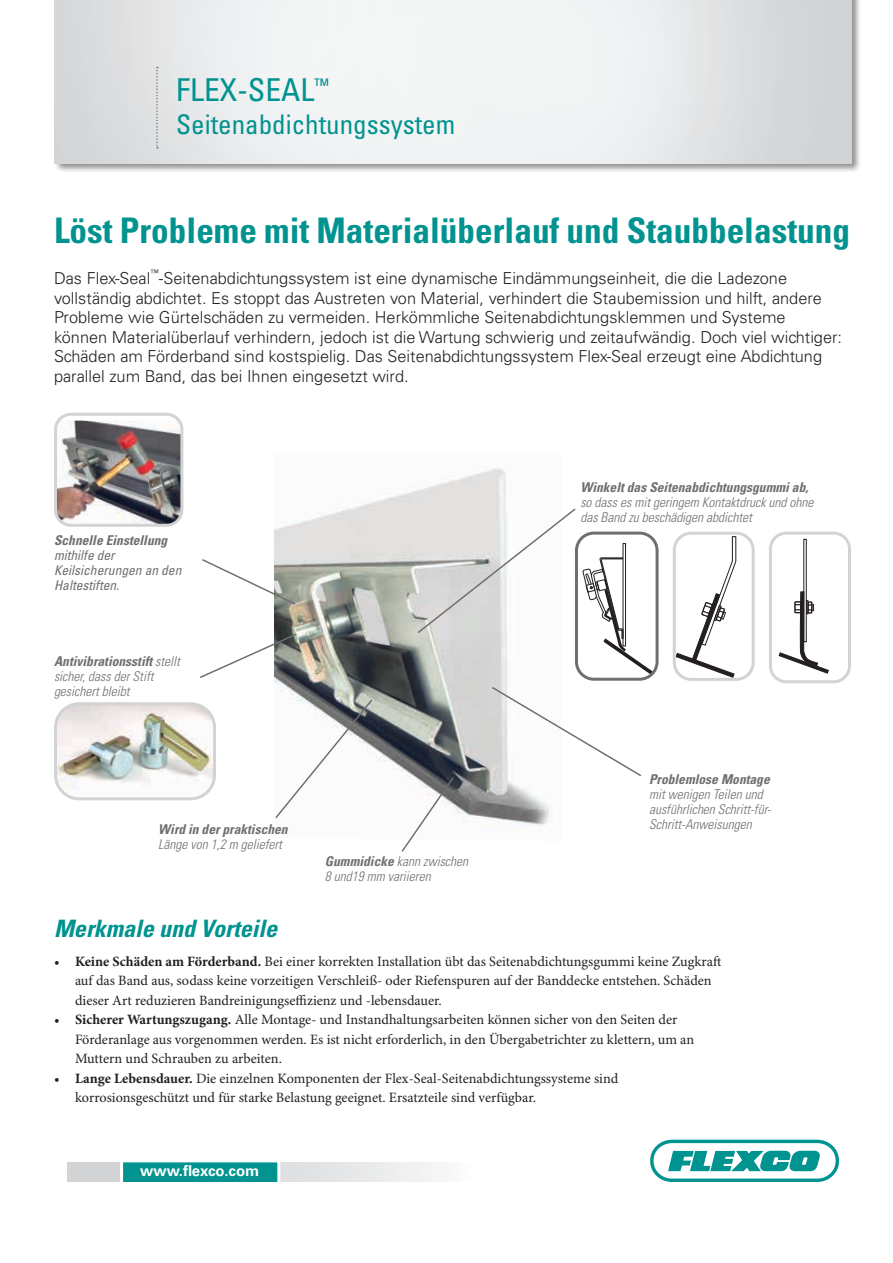
<style>
.page{position:relative;width:893px;height:1263px;background:#fff}
.page>*{position:absolute;margin:0;border:0;box-sizing:border-box;transform-origin:0 0}
.t1{font:700 condensed 35.25px "Univers LT Std";color:#009390}
.t2{font:condensed 31.5px "Univers LT Std";color:#009390}
.t3{font:condensed 27px "Univers LT Std";color:#009390}
.t4{font:italic 700 condensed 24px "Univers LT Std";color:#009390}
.t5{font:300 16.5px/19.5px "Univers LT Std";color:#231f20}
.t6{font:700 15.6px "Univers LT Std";color:#fff}
.t7{font:700 15px "Univers LT Std";color:#fff}
.t8{font:14.25px/19.5px "Minion Pro";color:#231f20}
.t9{font:italic 300 condensed 13.5px/15px "Univers LT Std";color:#6d6f71}
.t10{font:italic 700 condensed 13.5px "Univers LT Std";color:#6d6f71}
.t11{font:italic condensed 13.5px/15px "Univers LT Std";color:#6d6f71}
.t12{font:300 9.15px "Univers LT Std";color:#231f20}
.s1{font-weight:700}
</style>
<div class="page">
<div style="left:54px;top:0;width:808px;height:174px;background:#231f20;opacity:.5"></div>
<img style="left:55px;top:0;width:796px;height:164px">
<svg style="left:650px;top:1140px;width:189px;height:42px"></svg>
<svg style="left:68px;top:1162px;width:368px;height:20px"></svg>
<div style="left:120px;top:1159px;width:160px;height:26px;background:#009390;border:3px solid #fff"></div>
<svg style="left:156px;top:67px;width:2px;height:82px"></svg>
<img style="left:274px;top:468px;width:275px;height:363px">
<img style="left:58px;top:421px;width:124px;height:102px">
<div style="left:54px;top:413px;width:129px;height:114px;border:3px solid #d1d3d4;border-radius:15px"></div>
<div style="left:575px;top:532px;width:84px;height:149px;border:3px solid #6d6f71;border-radius:17px"></div>
<div style="left:803px;top:539px;width:4px;height:103px;border:1px solid #231f20"></div>
<svg style="left:779px;top:592px;width:49px;height:82px"></svg>
<div style="left:769px;top:532px;width:82px;height:151px;border:3px solid #d1d3d4;border-radius:16px"></div>
<svg style="left:677px;top:536px;width:59px;height:141px"></svg>
<div style="left:673px;top:532px;width:82px;height:149px;border:3px solid #d1d3d4;border-radius:17px"></div>
<img style="left:58px;top:706px;width:154px;height:90px">
<div style="left:54px;top:702px;width:162px;height:98px;border:3px solid #d1d3d4;border-radius:24px"></div>
<svg style="left:416px;top:507px;width:241px;height:171px"></svg>
<svg style="left:202px;top:558px;width:95px;height:48px"></svg>
<svg style="left:200px;top:632px;width:98px;height:47px"></svg>
<svg style="left:400px;top:776px;width:55px;height:76px"></svg>
<svg style="left:490px;top:685px;width:152px;height:93px"></svg>
<svg style="left:274px;top:698px;width:100px;height:122px"></svg>
<h2 class="t2" style="left:176px;top:70px;width:154px">FLEX-SEAL<sup>™</sup></h2>
<h3 class="t3" style="left:176px;top:108px;width:280px">Seitenabdichtungssystem</h3>
<h1 class="t1" style="left:54px;top:208px;width:797px">Löst Probleme mit Materialüberlauf und Staubbelastung</h1>
<p class="t5" style="left:54px;top:269px;width:98px">Das Flex-Seal</p>
<p class="t12" style="left:150px;top:267px;width:10px">™</p>
<p class="t5" style="left:54px;top:269px;width:790px;text-indent:105px">-Seitenabdichtungssystem ist eine dynamische Eindämmungseinheit, die die Ladezone vollständig abdichtet. Es stoppt das Austreten von Material, verhindert die Staubemission und hilft, andere Probleme wie Gürtelschäden zu vermeiden. Herkömmliche Seitenabdichtungsklemmen und Systeme können Materialüberlauf verhindern, jedoch ist die Wartung schwierig und zeitaufwändig. Doch viel wichtiger:<br>Schäden am Förderband sind kostspielig. Das Seitenabdichtungssystem Flex-Seal erzeugt eine Abdichtung parallel zum Band, das bei Ihnen eingesetzt wird.</p>
<p class="t10" style="left:54px;top:532px;width:115px">Schnelle Einstellung</p>
<p class="t11" style="left:54px;top:547px;width:129px">mithilfe der<br>Keilsicherungen an den<br>Haltestiften.</p>
<p class="t9" style="left:54px;top:653px;width:127px"><span class="s1">Antivibrationsstift</span> stellt sicher, dass der Stift gesichert bleibt</p>
<p class="t10" style="left:158px;top:821px;width:131px">Wird in der praktischen</p>
<p class="t9" style="left:158px;top:837px;width:125px">Länge von 1,2 m geliefert</p>
<p class="t9" style="left:325px;top:854px;width:145px"><span class="s1">Gummidicke</span> kann zwischen<br>8 und19 mm variieren</p>
<p class="t10" style="left:580px;top:479px;width:230px">Winkelt das Seitenabdichtungsgummi ab,</p>
<p class="t9" style="left:580px;top:495px;width:235px">so dass es mit geringem Kontaktdruck und ohne das Band zu beschädigen abdichtet</p>
<p class="t10" style="left:649px;top:771px;width:122px">Problemlose Montage</p>
<p class="t9" style="left:649px;top:787px;width:124px">mit wenigen Teilen und ausführlichen Schritt-für-<br>Schritt-Anweisungen</p>
<h3 class="t4" style="left:54px;top:913px;width:225px">Merkmale und Vorteile</h3>
<p class="t8" style="left:75px;top:952px;width:648px;text-indent:-21px">• <span class="s1">Keine Schäden am Förderband.</span> Bei einer korrekten Installation übt das Seitenabdichtungsgummi keine Zugkraft auf das Band aus, sodass keine vorzeitigen Verschleiß- oder Riefenspuren auf der Banddecke entstehen. Schäden dieser Art reduzieren Bandreinigungseffizienz und -lebensdauer.</p>
<p class="t8" style="left:75px;top:1010px;width:621px;text-indent:-21px">• <span class="s1">Sicherer Wartungszugang.</span> Alle Montage- und Instandhaltungsarbeiten können sicher von den Seiten der<br>Förderanlage aus vorgenommen werden. Es ist nicht erforderlich, in den Übergabetrichter zu klettern, um an<br>Muttern und Schrauben zu arbeiten.</p>
<p class="t8" style="left:75px;top:1069px;width:545px;text-indent:-21px">• <span class="s1">Lange Lebensdauer.</span> Die einzelnen Komponenten der Flex-Seal-Seitenabdichtungssysteme sind korrosionsgeschützt und für starke Belastung geeignet. Ersatzteile sind verfügbar.</p>
<p class="t7" style="left:140px;top:1162px;width:121px">www.flexco.com</p>
<p class="t6" style="left:127px;top:1163px;width:126px">www.flexco.com</p>
</div>
